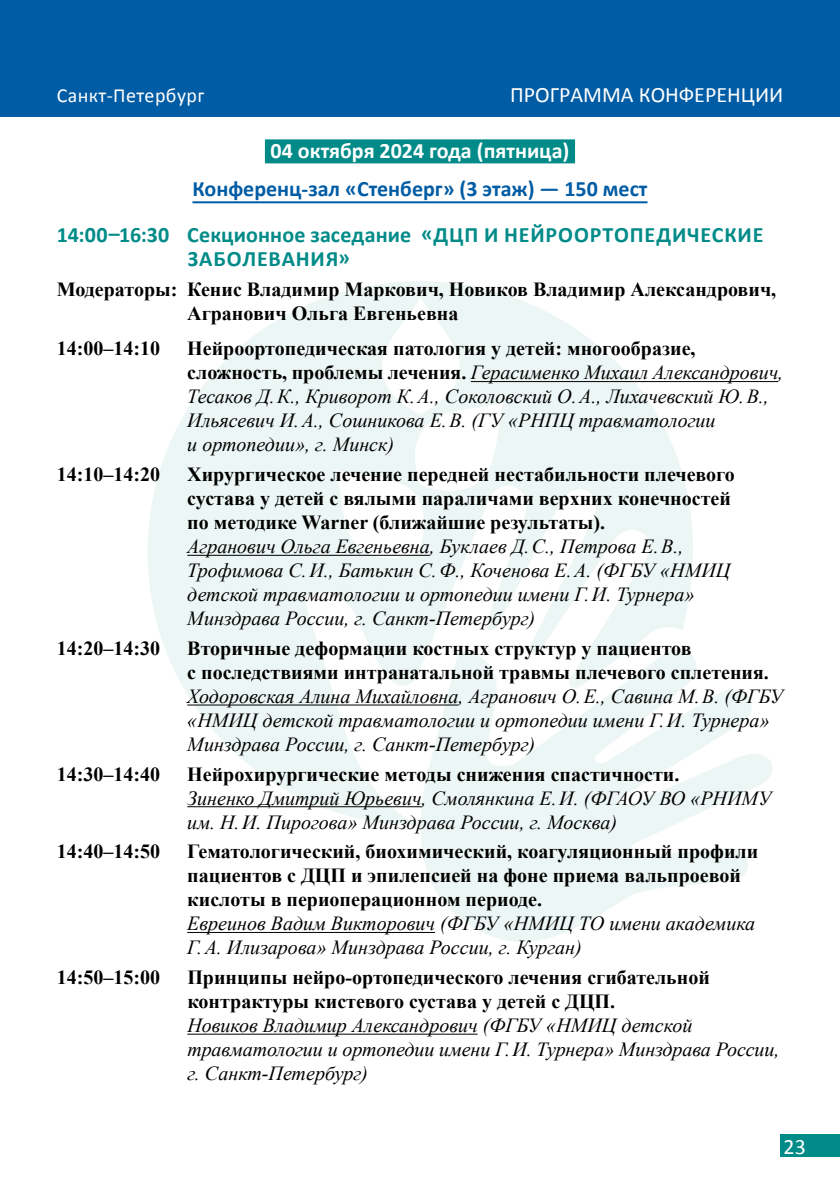
<style>
.page{position:relative;width:840px;height:1191px;background:#fff}
.page>*{position:absolute;margin:0;border:0;box-sizing:border-box;transform-origin:0 0}
.t1{font:700 22px "Calibri";letter-spacing:.035em;color:#008b88}
.t2{font:700 22px "Calibri";color:#005ca4}
.t3{font:700 22px "Calibri";color:#fff}
.t4{font:22px "Calibri";color:#fff}
.t5{font:italic 20px/24px "Times New Roman";color:#000}
.t6{font:700 20px/24px "Times New Roman";color:#000}
.t7{font:20px "Calibri";letter-spacing:.02em;color:#fff}
.s1{font-weight:700;font-style:normal}
</style>
<div class="page">
<div style="left:780px;top:1134px;width:59px;height:23px;background:#008b88"></div>
<svg style="left:421px;top:690px;width:351px;height:251px;fill:#ecf6f5"></svg>
<svg style="left:148px;top:281px;width:587px;height:544px;fill:#ecf6f5"></svg>
<svg style="left:335px;top:297px;width:168px;height:267px"></svg>
<div style="left:0;top:0;width:839px;height:116px;background:#005ca4"></div>
<div style="left:265px;top:139px;width:309px;height:24px;background:#008b88"></div>
<hr style="left:192px;top:201px;width:455px;height:2px;background:#005ca4">
<hr style="left:470px;top:381px;width:307px;height:1px;background:#000">
<hr style="left:187px;top:555px;width:242px;height:1px;background:#000">
<hr style="left:187px;top:704px;width:271px;height:1px;background:#000">
<hr style="left:187px;top:806px;width:234px;height:1px;background:#000">
<hr style="left:187px;top:932px;width:248px;height:1px;background:#000">
<hr style="left:187px;top:1033px;width:290px;height:1px;background:#000">
<p class="t7" style="left:57px;top:81px;width:149px">Санкт-Петербург</p>
<p class="t4" style="left:509px;top:79px;width:274px">Программа конференции</p>
<p class="t3" style="left:270px;top:135px;width:300px">04 октября 2024 года (пятница)</p>
<p class="t2" style="left:192px;top:173px;width:456px">Конференц-зал «Стенберг» (3 этаж) — 150 мест</p>
<p class="t1" style="left:57px;top:219px;width:587px">14:00–16:30 Секционное заседание «ДЦП и нейроортопед</p>
<p class="t1" style="left:671px;top:219px;width:90px">ические</p>
<p class="t1" style="left:188px;top:243px;width:164px">заболевания»</p>
<p class="t6" style="left:187px;top:277px;width:590px;text-indent:-130px">Модераторы: Кенис Владимир Маркович, Новиков Владимир Александрович,<br>Агранович Ольга Евгеньевна</p>
<p class="t6" style="left:57px;top:336px;width:105px">14:00–14:10</p>
<p class="t5" style="left:187px;top:336px;width:597px"><span class="s1">Нейроортопедическая патология у детей: многообразие, сложность, проблемы лечения.</span> Герасименко Михаил Александрович, Тесаков Д.К., Криворот К.А., Соколовский О.А., Лихачевский Ю.В., Ильясевич И.А., Сошникова Е.В. (ГУ «РНПЦ травматологии<br>и ортопедии», г. Минск)</p>
<p class="t6" style="left:57px;top:462px;width:105px">14:10–14:20</p>
<p class="t6" style="left:187px;top:462px;width:548px">Хирургическое лечение передней нестабильности плечевого сустава у детей с вялыми параличами верхних конечностей по методике Warner (ближайшие результаты).</p>
<p class="t5" style="left:187px;top:534px;width:544px">Агранович Ольга Евгеньевна, Буклаев Д.С., Петрова Е.В., Трофимова С.И., Батькин С.Ф., Коченова Е.А. (ФГБУ «НМИЦ детской травматологии и ортопедии имени Г.И. Турнера» Минздрава России, г. Санкт-Петербург)</p>
<p class="t6" style="left:57px;top:635px;width:105px">14:20–14:30</p>
<p class="t6" style="left:187px;top:635px;width:583px">Вторичные деформации костных структур у пациентов<br>с последствиями интранатальной травмы плечевого сплетения.</p>
<p class="t5" style="left:187px;top:683px;width:597px">Ходоровская Алина Михайловна, Агранович О.Е., Савина М.В. (ФГБУ «НМИЦ детской травматологии и ортопедии имени Г.И. Турнера»<br>Минздрава России, г. Санкт-Петербург)</p>
<p class="t6" style="left:57px;top:761px;width:105px">14:30–14:40</p>
<p class="t6" style="left:187px;top:761px;width:493px">Нейрохирургические методы снижения спастичности.</p>
<p class="t5" style="left:187px;top:785px;width:585px">Зиненко Дмитрий Юрьевич, Смолянкина Е.И. (ФГАОУ ВО «РНИМУ им. Н.И. Пирогова» Минздрава России, г. Москва)</p>
<p class="t6" style="left:57px;top:839px;width:105px">14:40–14:50</p>
<p class="t6" style="left:187px;top:839px;width:572px">Гематологический, биохимический, коагуляционный профили пациентов с ДЦП и эпилепсией на фоне приема вальпроевой кислоты в периоперационном периоде.</p>
<p class="t5" style="left:187px;top:911px;width:569px">Евреинов Вадим Викторович (ФГБУ «НМИЦ ТО имени академика<br>Г.А. Илизарова» Минздрава России, г. Курган)</p>
<p class="t6" style="left:57px;top:964px;width:105px">14:50–15:00</p>
<p class="t6" style="left:187px;top:964px;width:524px">Принципы нейро-ортопедического лечения сгибательной контрактуры кистевого сустава у детей с ДЦП.</p>
<p class="t5" style="left:187px;top:1012px;width:593px">Новиков Владимир Александрович (ФГБУ «НМИЦ детской травматологии и ортопедии имени Г.И. Турнера» Минздрава России, г. Санкт-Петербург)</p>
<p class="t4" style="left:783px;top:1131px;width:24px">23</p>
</div>
